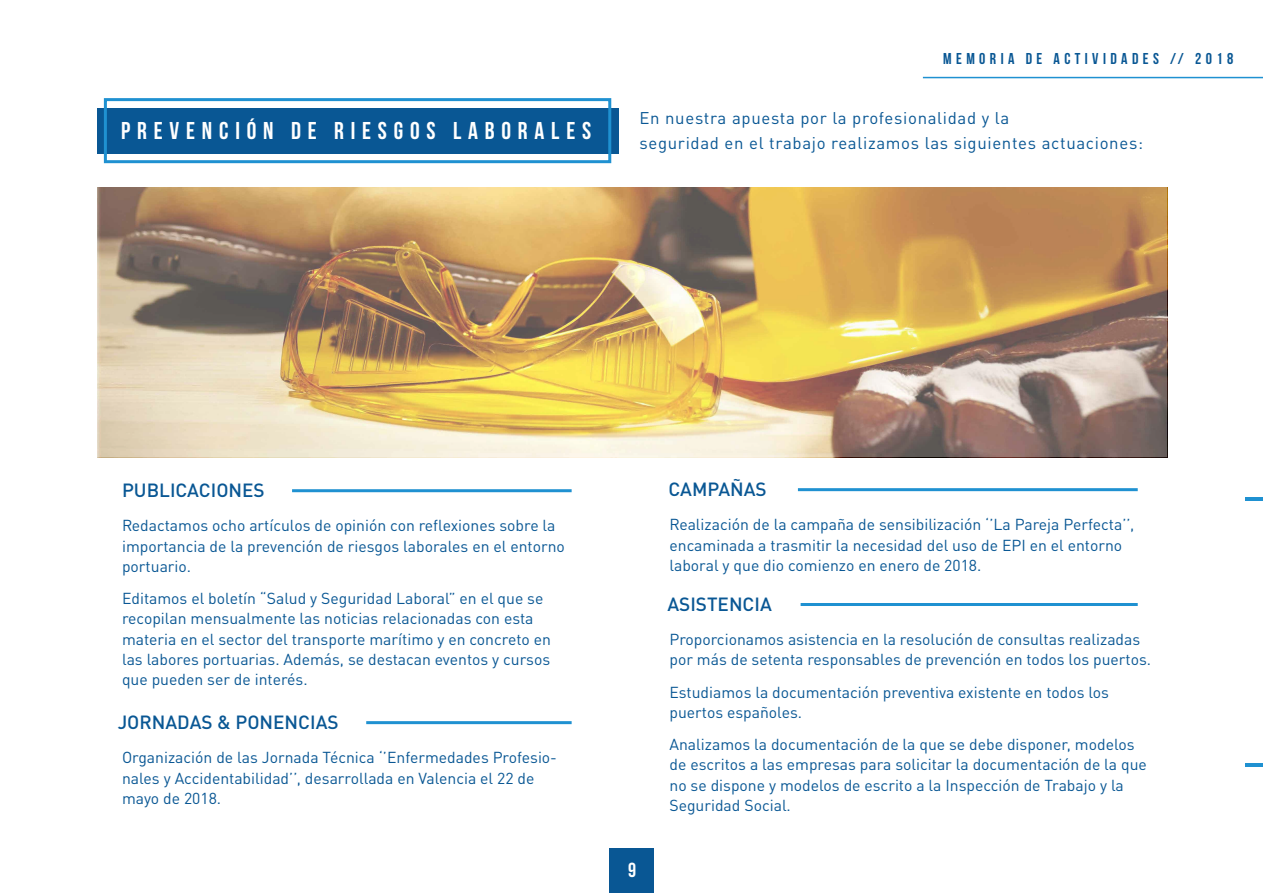
<style>
.page{position:relative;width:1263px;height:893px;background:#fff}
.page>*{position:absolute;margin:0;border:0;box-sizing:border-box;transform-origin:0 0}
.t1{font:700 24.3px "Bebas Neue";letter-spacing:.28em;color:#fff}
.t2{font:700 20.4px "Bebas Neue";color:#fff}
.t3{font:500 18.9px "DIN Pro";color:#095794}
.t4{font:16.8px/24.3px "DIN Pro";letter-spacing:.04em;color:#095794}
.t5{font:15.75px/20.2px "DIN Pro";color:#095794}
.t6{font:15.75px "Bebas Neue";letter-spacing:.28em;color:#095794}
</style>
<div class="page">
<hr style="left:923px;top:77px;width:340px;height:1px;background:#1f91d1">
<div style="left:610px;top:849px;width:44px;height:44px;background:#095794"></div>
<div style="left:98px;top:108px;width:521px;height:45px;background:#095794"></div>
<div style="left:104px;top:98px;width:507px;height:65px;border:3px solid #1f91d1"></div>
<hr style="left:292px;top:489px;width:280px;height:3px;background:#1f91d1">
<hr style="left:798px;top:488px;width:340px;height:3px;background:#1f91d1">
<hr style="left:801px;top:603px;width:337px;height:3px;background:#1f91d1">
<hr style="left:366px;top:721px;width:206px;height:3px;background:#1f91d1">
<img style="left:98px;top:188px;width:1069px;height:269px">
<hr style="left:1246px;top:763px;width:17px;height:3px;background:#1f91d1">
<hr style="left:1246px;top:498px;width:17px;height:3px;background:#1f91d1">
<p class="t6" style="left:943px;top:50px;width:291px">MEMORIA DE ACTIVIDADES // 2018</p>
<h1 class="t1" style="left:121px;top:118px;width:472px">PREVENCIÓN DE RIESGOS LABORALES</h1>
<p class="t4" style="left:639px;top:104px;width:505px">En nuestra apuesta por la profesionalidad y la<br>seguridad en el trabajo realizamos las siguientes actuaciones:</p>
<p class="t3" style="left:122px;top:475px;width:144px">PUBLICACIONES</p>
<p class="t5" style="left:122px;top:514px;width:444px">Redactamos ocho artículos de opinión con reflexiones sobre la importancia de la prevención de riesgos laborales en el entorno portuario.</p>
<p class="t5" style="left:122px;top:587px;width:430px">Editamos el boletín “Salud y Seguridad Laboral” en el que se recopilan mensualmente las noticias relacionadas con esta materia en el sector del transporte marítimo y en concreto en las labores portuarias. Además, se destacan eventos y cursos que pueden ser de interés.</p>
<p class="t3" style="left:118px;top:707px;width:222px">JORNADAS &amp; PONENCIAS</p>
<p class="t5" style="left:122px;top:746px;width:436px">Organización de las Jornada Técnica ‘’Enfermedades Profesio&shy;nales y Accidentabilidad’’, desarrollada en Valencia el 22 de mayo de 2018.</p>
<p class="t2" style="left:628px;top:859px;width:10px">9</p>
<p class="t3" style="left:668px;top:474px;width:100px">CAMPAÑAS</p>
<p class="t5" style="left:669px;top:513px;width:466px">Realización de la campaña de sensibilización ‘’La Pareja Perfecta’’, encaminada a trasmitir la necesidad del uso de EPI en el entorno laboral y que dio comienzo en enero de 2018.</p>
<p class="t3" style="left:667px;top:589px;width:106px">ASISTENCIA</p>
<p class="t5" style="left:669px;top:628px;width:483px">Proporcionamos asistencia en la resolución de consultas realizadas por más de setenta responsables de prevención en todos los puertos.</p>
<p class="t5" style="left:669px;top:680px;width:441px">Estudiamos la documentación preventiva existente en todos los puertos españoles.</p>
<p class="t5" style="left:669px;top:733px;width:479px">Analizamos la documentación de la que se debe disponer, modelos de escritos a las empresas para solicitar la documentación de la que no se dispone y modelos de escrito a la Inspección de Trabajo y la Seguridad Social.</p>
</div>
